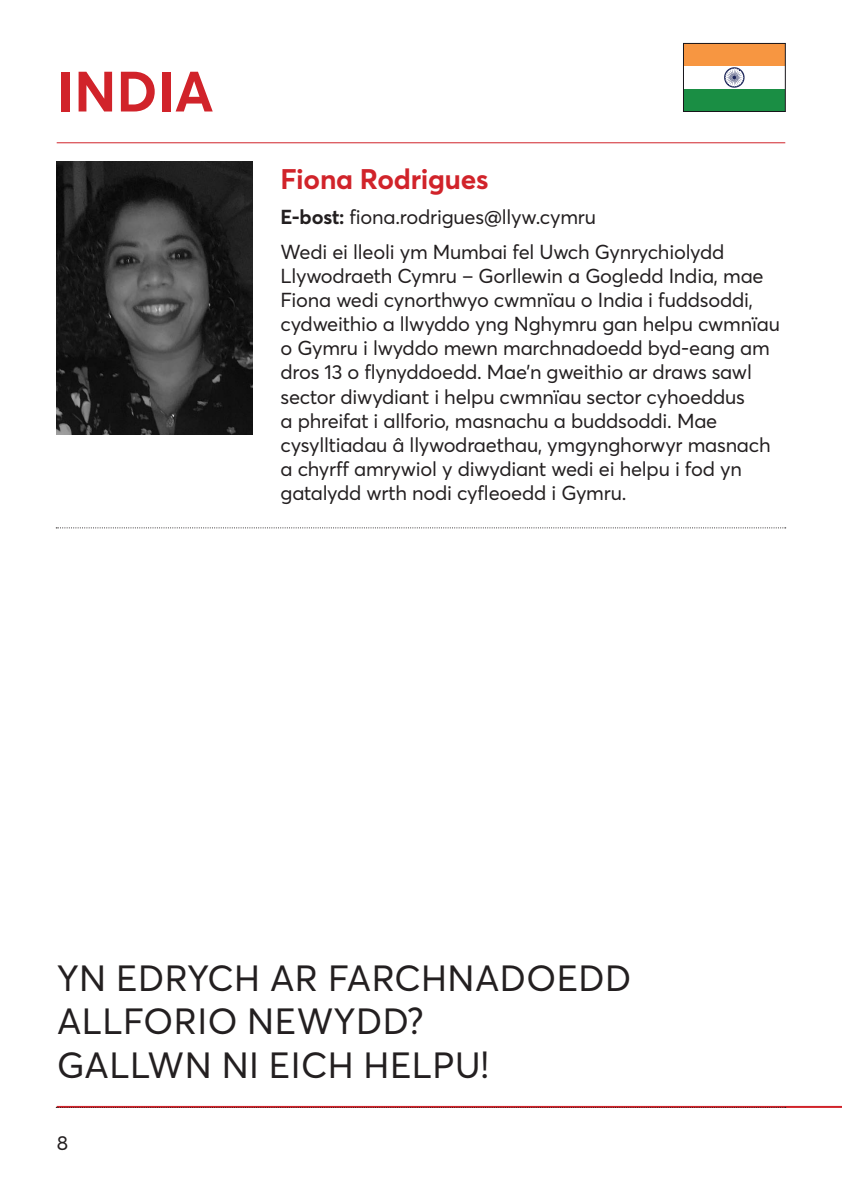
<style>
.page{position:relative;width:842px;height:1191px;background:#fff}
.page>*{position:absolute;margin:0;border:0;box-sizing:border-box;transform-origin:0 0}
.t1{font:700 56px "Averta";color:#d1232a}
.t2{font:36px/43.2px "Averta";letter-spacing:.015em;color:#231f20}
.Name{font:700 28px "Averta";letter-spacing:-.01em;color:#d1232a}
.Body_Copy{font:20px/24px "Averta";letter-spacing:-.01em;color:#231f20}
.s1{font-weight:700}
</style>
<div class="page">
<hr style="left:57px;top:1106px;width:785px;height:2px;background:#d1232a">
<hr style="left:57px;top:142px;width:728px;height:1px;background:#d1232a">
<img style="left:56px;top:161px;width:196px;height:273px">
<svg style="left:56px;top:527px;width:730px;height:1px"></svg>
<svg style="left:683px;top:43px;width:103px;height:69px"></svg>
<svg style="left:56px;top:1107px;width:730px;height:1px"></svg>
<p class="t1" style="left:57px;top:52px;width:158px">INDIA</p>
<p class="Name" style="left:281px;top:159px;width:209px">Fiona Rodrigues</p>
<p class="Body_Copy" style="left:281px;top:204px;width:317px"><span class="s1">E-bost:</span> fiona.rodrigues@llyw.cymru</p>
<p class="Body_Copy" style="left:281px;top:240px;width:501px">Wedi ei lleoli ym Mumbai fel Uwch Gynrychiolydd Llywodraeth Cymru – Gorllewin a Gogledd India, mae Fiona wedi cynorthwyo cwmnïau o India i fuddsoddi, cydweithio a llwyddo yng Nghymru gan helpu cwmnïau o Gymru i lwyddo mewn marchnadoedd byd-eang am dros 13 o flynyddoedd. Mae’n gweithio ar draws sawl sector diwydiant i helpu cwmnïau sector cyhoeddus<br>a phreifat i allforio, masnachu a buddsoddi. Mae cysylltiadau â llywodraethau, ymgynghorwyr masnach a chyrff amrywiol y diwydiant wedi ei helpu i fod yn gatalydd wrth nodi cyfleoedd i Gymru.</p>
<p class="t2" style="left:57px;top:955px;width:576px">YN EDRYCH AR FARCHNADOEDD<br>ALLFORIO NEWYDD?<br>GALLWN NI EICH HELPU!</p>
<p class="Body_Copy" style="left:57px;top:1130px;width:13px">8</p>
</div>
